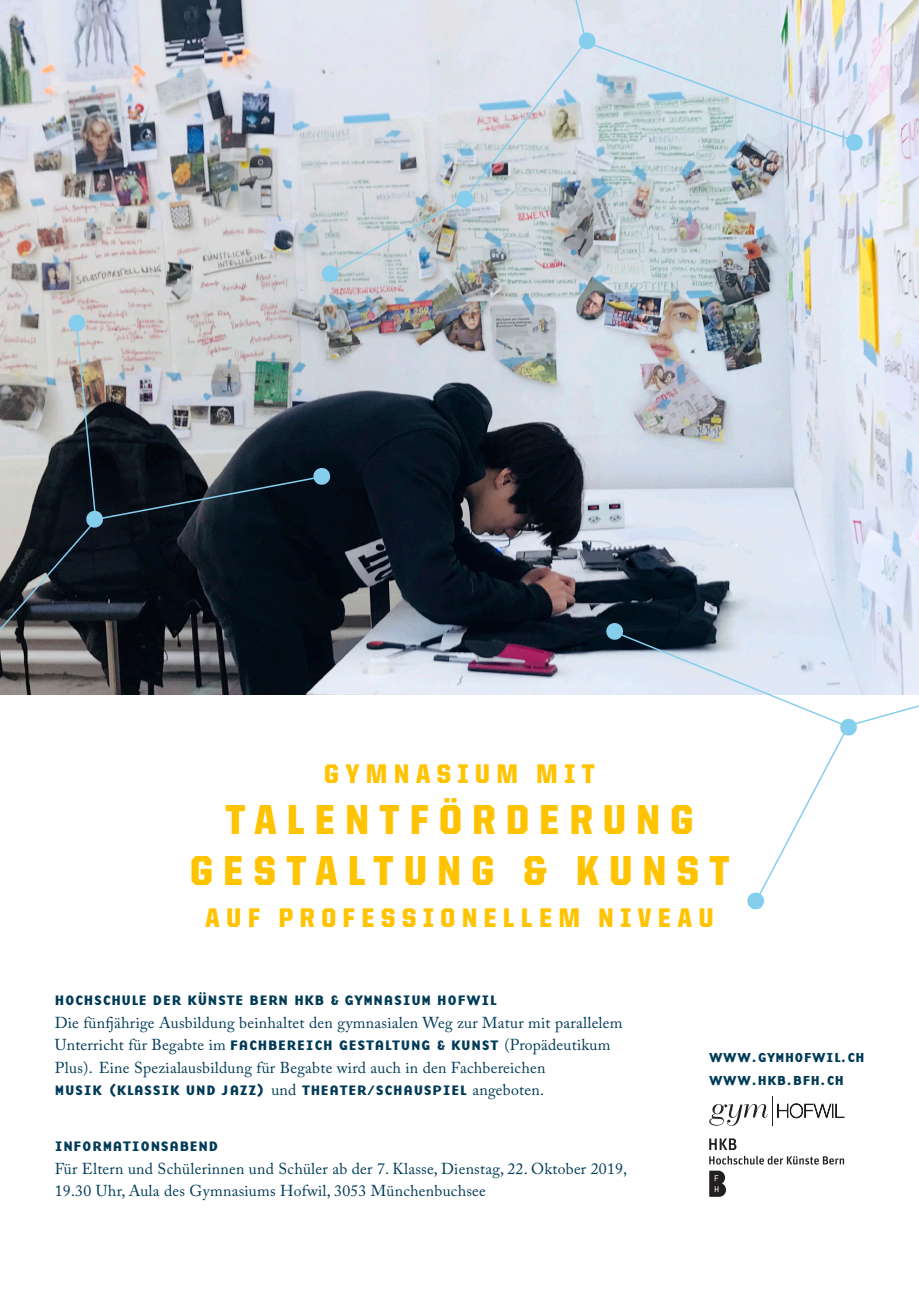
<style>
.page{position:relative;width:919px;height:1289px;background:#fff}
.page>*{position:absolute;margin:0;border:0;box-sizing:border-box;transform-origin:0 0}
.Titel{font:900 42px "United Sans Semi Cond";letter-spacing:.25em;color:#ffc300}
.Titel-2{font:900 27px "United Sans Semi Cond";letter-spacing:.25em;color:#ffc300}
.Titel_Lauftext{font:15.75px/22.5px "Adobe Caslon Pro";letter-spacing:.015em;color:#003b57}
.Titel_Lauftext-2{font:14.25px "Base Nine B";letter-spacing:.05em;color:#003b57}
.Titel_Lauftext_hellb{font:13.5px "Base Nine B";letter-spacing:.04em;color:#003b57}
.s1{font-family:"Base Nine B";font-size:14.25px}
.s2{font-family:"Adobe Caslon Pro";font-size:15.75px}
</style>
<div class="page">
<img style="left:0;top:0;width:918px;height:694px">
<svg style="left:605px;top:609px;width:313px;height:301px"></svg>
<svg style="left:0;top:313px;width:331px;height:382px;background:#52575d"></svg>
<svg style="left:321px;top:0;width:542px;height:283px;background:#cbd4db"></svg>
<svg style="left:709px;top:1170px;width:17px;height:26px"></svg>
<svg style="left:709px;top:1138px;width:27px;height:11px"></svg>
<svg style="left:709px;top:1155px;width:135px;height:9px"></svg>
<svg style="left:709px;top:1104px;width:58px;height:21px"></svg>
<svg style="left:777px;top:1103px;width:67px;height:15px"></svg>
<hr style="left:772px;top:1095px;width:1px;height:30px;background:#231f20">
<p class="Titel-2" style="left:324px;top:759px;width:272px">GYMNASIUM MIT</p>
<p class="Titel" style="left:225px;top:796px;width:469px">TALENTFÖRDERUNG</p>
<p class="Titel" style="left:190px;top:847px;width:540px">GESTALTUNG &amp; KUNST</p>
<p class="Titel-2" style="left:205px;top:903px;width:509px">AUF PROFESSIONELLEM NIVEAU</p>
<p class="Titel_Lauftext-2" style="left:55px;top:988px;width:443px">HOCHSCHULE DER KÜNSTE BERN HKB &amp; GYMNASIUM HOFWIL</p>
<p class="Titel_Lauftext" style="left:55px;top:1010px;width:569px">Die fünfjährige Ausbildung beinhaltet den gymnasialen Weg zur Matur mit parallelem<br>Unterricht für Begabte im <span class="s1">FACHBEREICH GESTALTUNG &amp; KUNST</span> (Propädeutikum<br>Plus). Eine Spezialausbildung für Begabte wird auch in den Fachbereichen</p>
<p class="Titel_Lauftext-2" style="left:55px;top:1078px;width:490px">MUSIK (KLASSIK UND JAZZ) <span class="s2">und</span> THEATER/SCHAUSPIEL <span class="s2">angeboten.</span></p>
<p class="Titel_Lauftext-2" style="left:55px;top:1135px;width:165px">INFORMATIONSABEND</p>
<p class="Titel_Lauftext" style="left:55px;top:1157px;width:574px">Für Eltern und Schülerinnen und Schüler ab der 7. Klasse, Dienstag, 22. Oktober 2019,</p>
<p class="Titel_Lauftext" style="left:55px;top:1179px;width:432px">19.30 Uhr, Aula des Gymnasiums Hofwil, 3053 Münchenbuchsee</p>
<p class="Titel_Lauftext_hellb" style="left:709px;top:1047px;width:157px">WWW.GYMHOFWIL.CH</p>
<p class="Titel_Lauftext_hellb" style="left:709px;top:1069px;width:136px">WWW.HKB.BFH.CH</p>
</div>
